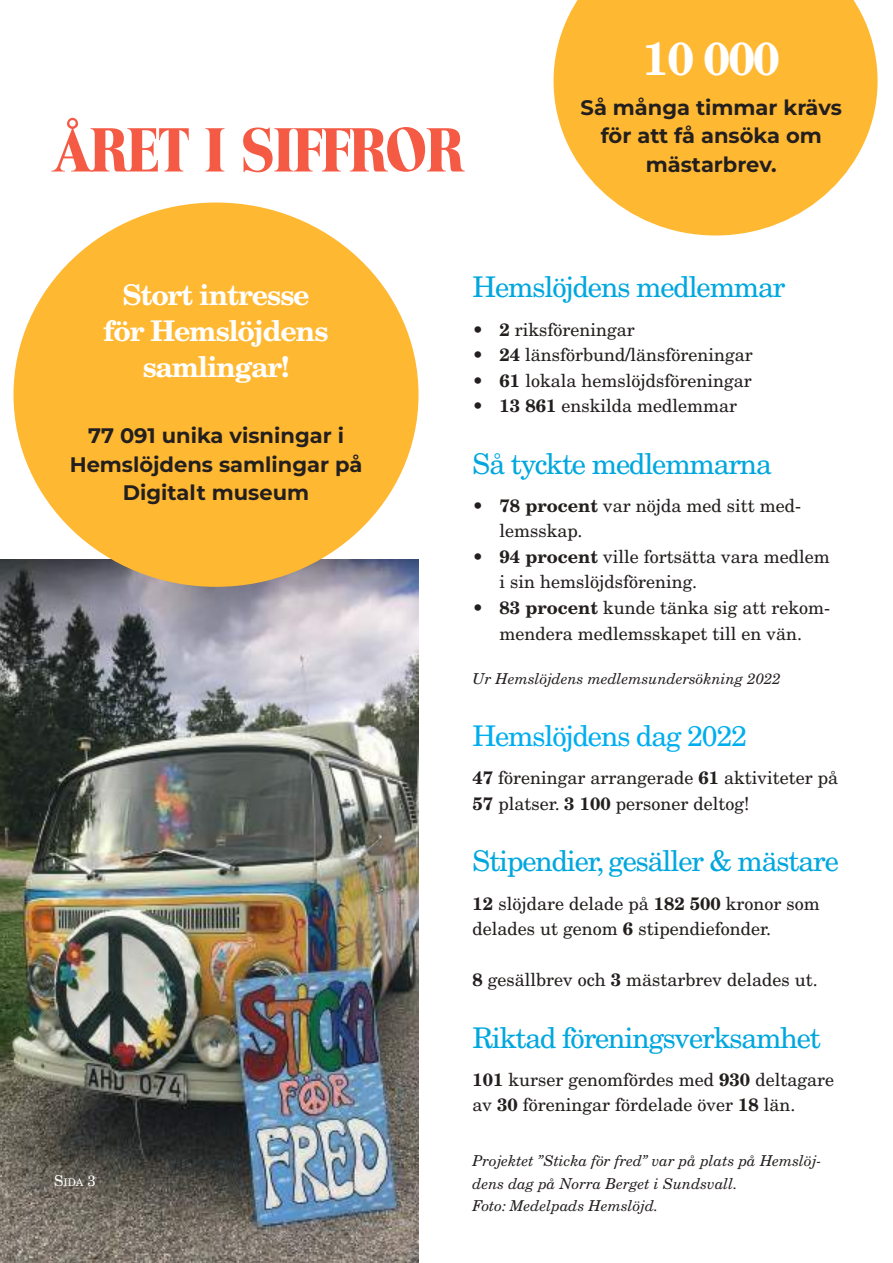
<style>
.page{position:relative;width:893px;height:1263px;background:#fff}
.page>*{position:absolute;margin:0;border:0;box-sizing:border-box;transform-origin:0 0}
.t1{font:60px "Toledo Serial Xbold Handicraft Update 1";letter-spacing:-.01em;color:#f55b44}
.t2{font:700 46.5px "New Century Schlbk LT Std";color:#fff}
.t3{font:28.5px "New Century Schlbk LT Std";letter-spacing:-.04em;color:#00a7de}
.t4{font:700 28.5px/36px "New Century Schlbk LT Std";letter-spacing:-.04em;color:#fff;text-align:center}
.t5{font:28.5px "New Century Schlbk LT Std";letter-spacing:-.04em;color:#00aeef}
.t6{font:700 21px/28.5px "Montserrat";color:#241f1f;text-align:center}
.t7{font:18px/25.5px "New Century Schlbk LT Std";color:#241f1f}
.t8{font:italic 15px/22.5px "New Century Schlbk LT Std";color:#241f1f}
.t9{font:10.5px "New Century Schlbk LT Std";color:#fff}
.s1{font-weight:700}
.s2{font-size:15px}
</style>
<div class="page">
<svg style="left:554px;top:0;width:324px;height:235px;fill:#ffb832"></svg>
<img style="left:0;top:559px;width:418px;height:704px">
<div style="left:14px;top:203px;width:404px;height:384px;background:#ffb832;border-radius:50%"></div>
<h1 class="t1" style="left:54px;top:114px;width:411px">ÅRET I SIFFROR</h1>
<h2 class="t2" style="left:642px;top:29px;width:139px">10 000</h2>
<p class="t6" style="left:581px;top:93px;width:263px">Så många timmar krävs för att få ansöka om mästarbrev.</p>
<h3 class="t4" style="left:104px;top:276px;width:226px">Stort intresse för Hemslöjdens samlingar!</h3>
<p class="t6" style="left:70px;top:421px;width:294px">77 091 unika visningar i<br>Hemslöjdens samlingar på<br>Digitalt museum</p>
<h3 class="t3" style="left:472px;top:270px;width:314px">Hemslöjdens medlemmar</h3>
<p class="t7" style="left:472px;top:316px;width:164px"><span class="s1">• 2</span> riksföreningar</p>
<p class="t7" style="left:472px;top:342px;width:282px"><span class="s1">• 24</span> länsförbund/länsföreningar</p>
<p class="t7" style="left:472px;top:367px;width:281px"><span class="s1">• 61</span> lokala hemslöjdsföreningar</p>
<p class="t7" style="left:472px;top:393px;width:266px"><span class="s1">• 13 861</span> enskilda medlemmar</p>
<h3 class="t3" style="left:472px;top:446px;width:301px">Så tyckte medlemmarna</h3>
<p class="t7" style="left:500px;top:493px;width:303px;text-indent:-27px"><span class="s1">• 78 procent</span> var nöjda med sitt med&shy;lemsskap.</p>
<p class="t7" style="left:500px;top:544px;width:332px;text-indent:-27px"><span class="s1">• 94 procent</span> ville fortsätta vara medlem i sin hemslöjdsförening.</p>
<p class="t7" style="left:472px;top:595px;width:359px;text-align:center"><span class="s1">• 83 procent</span> kunde tänka sig att rekom&shy;mendera medlemsskapet till en vän.</p>
<p class="t8" style="left:472px;top:668px;width:310px">Ur Hemslöjdens medlemsundersökning 2022</p>
<h3 class="t5" style="left:472px;top:718px;width:276px">Hemslöjdens dag 2022</h3>
<p class="t7" style="left:472px;top:765px;width:367px"><span class="s1">47</span> föreningar arrangerade <span class="s1">61</span> aktiviteter på<br><span class="s1">57</span> platser. <span class="s1">3 100</span> personer deltog!</p>
<h3 class="t3" style="left:472px;top:844px;width:368px">Stipendier, gesäller &amp; mästare</h3>
<p class="t7" style="left:472px;top:890px;width:349px"><span class="s1">12</span> slöjdare delade på <span class="s1">182 500</span> kronor som delades ut genom <span class="s1">6</span> stipendiefonder.</p>
<p class="t7" style="left:472px;top:967px;width:347px"><span class="s1">8</span> gesällbrev och <span class="s1">3</span> mästarbrev delades ut.</p>
<h3 class="t3" style="left:472px;top:1020px;width:350px">Riktad föreningsverksamhet</h3>
<p class="t7" style="left:472px;top:1066px;width:363px"><span class="s1">101</span> kurser genomfördes med <span class="s1">930</span> deltagare av <span class="s1">30</span> föreningar fördelade över <span class="s1">18</span> län.</p>
<p class="t9" style="left:54px;top:1175px;width:43px"><span class="s2">S</span>ida <span class="s2">3</span></p>
<p class="t8" style="left:472px;top:1150px;width:350px">Projektet ”Sticka för fred” var på plats på Hemslöj&shy;dens dag på Norra Berget i Sundsvall.<br>Foto: Medelpads Hemslöjd.</p>
</div>
